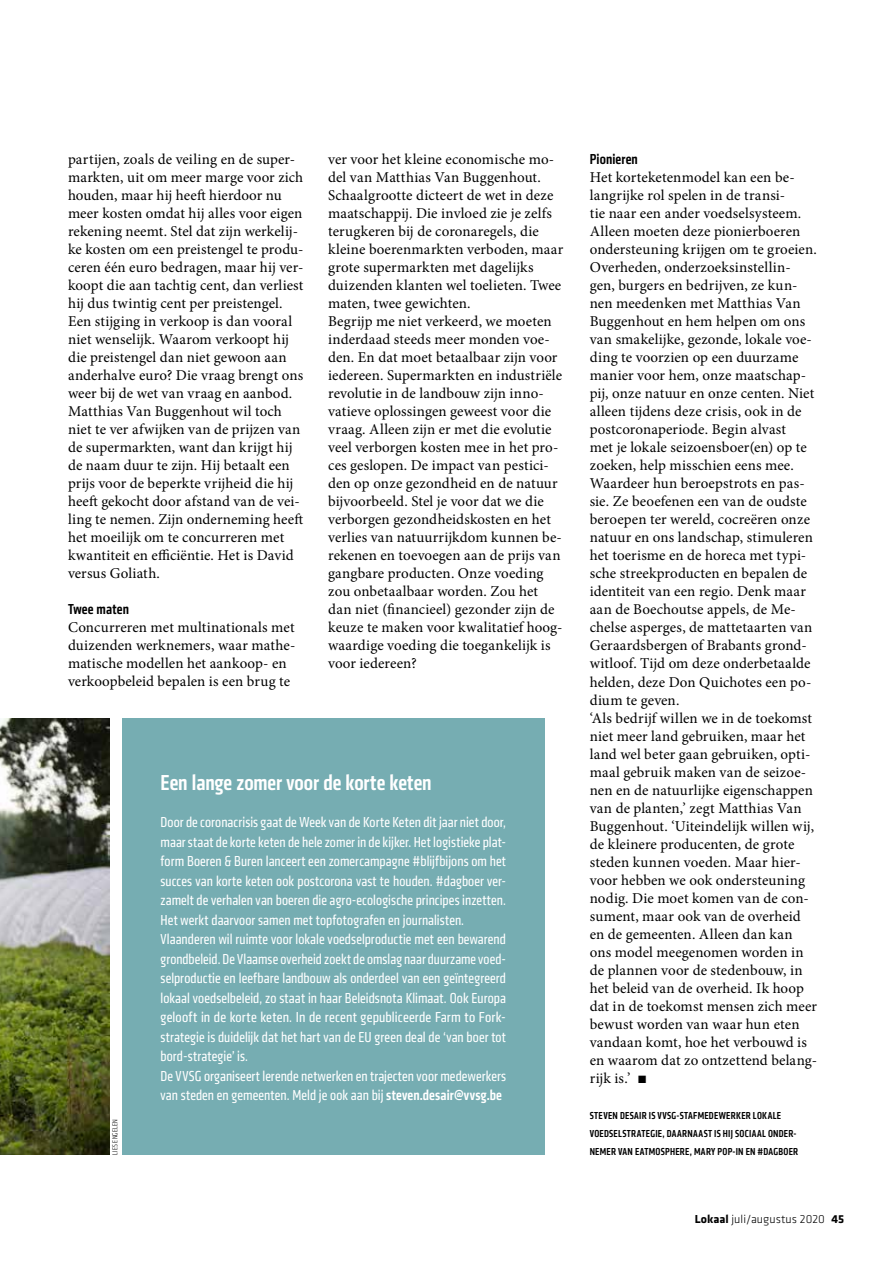
<style>
.page{position:relative;width:893px;height:1263px;background:#fff}
.page>*{position:absolute;margin:0;border:0;box-sizing:border-box;transform-origin:0 0}
.t1{font:500 22.5px "Klavika Condensed";color:#fff}
.t2{font:15px/18px "Minion Pro";letter-spacing:.005em;color:#000}
.t3{font:15px/19.5px "Klavika Condensed";letter-spacing:.005em;color:#fff}
.t4{font:500 15px "Klavika Condensed";letter-spacing:.01em;color:#000}
.t5{font:300 12px "Klavika";letter-spacing:.005em;color:#000}
.t6{font:500 10.5px/18px "Klavika Condensed";letter-spacing:.025em;color:#000}
.t7{font:300 7.5px "Klavika Condensed";letter-spacing:.03em;color:#000}
.s1{font-family:"Klavika";font-weight:700}
.s2{font-weight:500}
.s3{font-weight:700}
</style>
<div class="page">
<img style="left:0;top:718px;width:110px;height:437px">
<div style="left:122px;top:718px;width:422px;height:437px;background:#76adb2"></div>
<p class="t2" style="left:68px;top:151px;width:237px">partijen, zoals de veiling en de super&shy;markten, uit om meer marge voor zich houden, maar hij heeft hierdoor nu meer kosten omdat hij alles voor eigen rekening neemt. Stel dat zijn werkelij&shy;ke kosten om een preistengel te produ&shy;ceren één euro bedragen, maar hij ver&shy;koopt die aan tachtig cent, dan verliest hij dus twintig cent per preistengel.<br>Een stijging in verkoop is dan vooral niet wenselijk. Waarom verkoopt hij die preistengel dan niet gewoon aan anderhalve euro? Die vraag brengt ons weer bij de wet van vraag en aanbod.<br>Matthias Van Buggenhout wil toch niet te ver afwijken van de prijzen van de supermarkten, want dan krijgt hij de naam duur te zijn. Hij betaalt een prijs voor de beperkte vrijheid die hij heeft gekocht door afstand van de vei&shy;ling te nemen. Zijn onderneming heeft het moeilijk om te concurreren met kwantiteit en efficiëntie. Het is David versus Goliath.</p>
<p class="t4" style="left:68px;top:600px;width:63px">Twee maten</p>
<p class="t2" style="left:68px;top:619px;width:229px">Concurreren met multinationals met duizenden werknemers, waar mathe&shy;matische modellen het aankoop- en verkoopbeleid bepalen is een brug te</p>
<p class="t2" style="left:328px;top:151px;width:237px">ver voor het kleine economische mo&shy;del van Matthias Van Buggenhout.<br>Schaalgrootte dicteert de wet in deze maatschappij. Die invloed zie je zelfs terugkeren bij de coronaregels, die kleine boerenmarkten verboden, maar grote supermarkten met dagelijks duizenden klanten wel toelieten. Twee maten, twee gewichten.<br>Begrijp me niet verkeerd, we moeten inderdaad steeds meer monden voe&shy;den. En dat moet betaalbaar zijn voor iedereen. Supermarkten en industriële revolutie in de landbouw zijn inno&shy;vatieve oplossingen geweest voor die vraag. Alleen zijn er met die evolutie veel verborgen kosten mee in het pro&shy;ces geslopen. De impact van pestici&shy;den op onze gezondheid en de natuur bijvoorbeeld. Stel je voor dat we die verborgen gezondheidskosten en het verlies van natuurrijkdom kunnen be&shy;rekenen en toevoegen aan de prijs van gangbare producten. Onze voeding zou onbetaalbaar worden. Zou het dan niet (financieel) gezonder zijn de keuze te maken voor kwalitatief hoog&shy;waardige voeding die toegankelijk is voor iedereen?</p>
<p class="t4" style="left:590px;top:150px;width:50px">Pionieren</p>
<p class="t2" style="left:590px;top:169px;width:229px">Het korteketenmodel kan een be&shy;langrijke rol spelen in de transi-<br>tie naar een ander voedselsysteem.<br>Alleen moeten deze pionierboeren ondersteuning krijgen om te groeien.<br>Overheden, onderzoeksinstellin&shy;gen, burgers en bedrijven, ze kun&shy;nen meedenken met Matthias Van Buggenhout en hem helpen om ons van smakelijke, gezonde, lokale voe&shy;ding te voorzien op een duurzame manier voor hem, onze maatschap&shy;pij, onze natuur en onze centen. Niet alleen tijdens deze crisis, ook in de postcoronaperiode. Begin alvast<br>met je lokale seizoensboer(en) op te zoeken, help misschien eens mee.<br>Waardeer hun beroepstrots en pas&shy;sie. Ze beoefenen een van de oudste beroepen ter wereld, cocreëren onze natuur en ons landschap, stimuleren het toerisme en de horeca met typi&shy;sche streekproducten en bepalen de identiteit van een regio. Denk maar aan de Boechoutse appels, de Me&shy;chelse asperges, de mattetaarten van Geraardsbergen of Brabants grond&shy;witloof. Tijd om deze onderbetaalde helden, deze Don Quichotes een po&shy;dium te geven.<br>‘Als bedrijf willen we in de toekomst niet meer land gebruiken, maar het land wel beter gaan gebruiken, opti&shy;maal gebruik maken van de seizoe&shy;nen en de natuurlijke eigenschappen van de planten,’ zegt Matthias Van Buggenhout. ‘Uiteindelijk willen wij, de kleinere producenten, de grote steden kunnen voeden. Maar hier&shy;voor hebben we ook ondersteuning nodig. Die moet komen van de con&shy;sument, maar ook van de overheid en de gemeenten. Alleen dan kan ons model meegenomen worden in de plannen voor de stedenbouw, in het beleid van de overheid. Ik hoop dat in de toekomst mensen zich meer bewust worden van waar hun eten vandaan komt, hoe het verbouwd is en waarom dat zo ontzettend belang&shy;rijk is.’ <span class="s1">•</span></p>
<p class="t6" style="left:590px;top:1106px;width:210px">STEVEN DESAIR IS VVSG-STAFMEDEWERKER LOKALE<br>VOEDSELSTRATEGIE, DAARNAAST IS HIJ SOCIAAL ONDER-<br>NEMER VAN EATMOSPHERE, MARY POP-IN EN #DAGBOER</p>
<h1 class="t1" style="left:161px;top:768px;width:273px">Een lange zomer voor de korte keten</h1>
<p class="t3" style="left:161px;top:812px;width:347px">Door de coronacrisis gaat de Week van de Korte Keten dit jaar niet door, maar staat de korte keten de hele zomer in de kijker. Het logistieke plat&shy;form Boeren &amp; Buren lanceert een zomercampagne #blijfbijons om het succes van korte keten ook postcorona vast te houden. #dagboer ver&shy;zamelt de verhalen van boeren die agro-ecologische principes inzetten.<br>Het werkt daarvoor samen met topfotografen en journalisten.<br>Vlaanderen wil ruimte voor lokale voedselproductie met een bewarend grondbeleid. De Vlaamse overheid zoekt de omslag naar duurzame voed&shy;selproductie en leefbare landbouw als onderdeel van een geïntegreerd lokaal voedselbeleid, zo staat in haar Beleidsnota Klimaat. Ook Europa gelooft in de korte keten. In de recent gepubliceerde Farm to Fork&shy;strategie is duidelijk dat het hart van de EU green deal de ‘van boer tot bord-strategie’ is.<br>De VVSG organiseert lerende netwerken en trajecten voor medewerkers van steden en gemeenten. Meld je ook aan bij <span class="s2">steven.desair@vvsg.be</span></p>
<p class="t7" style="left:111px;top:1154px;width:37px;rotate:-90deg">LIES ENGELEN</p>
<p class="t5" style="left:695px;top:1212px;width:151px"><span class="s3">Lokaal</span> juli/augustus 2020 <span class="s3">45</span></p>
</div>
